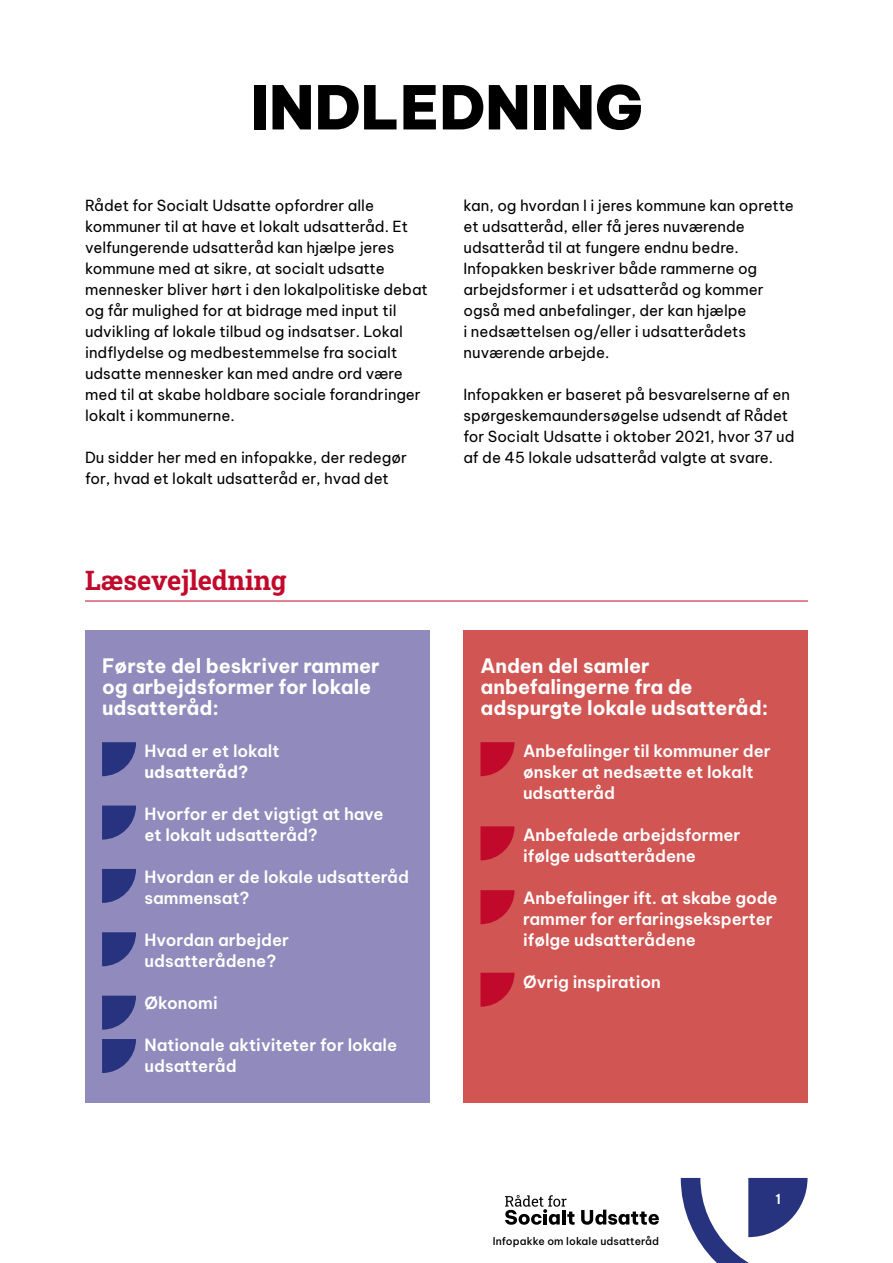
<style>
.page{position:relative;width:893px;height:1263px;background:#fff}
.page>*{position:absolute;margin:0;border:0;box-sizing:border-box;transform-origin:0 0}
.t1{font:900 60px "Be Vietnam Pro";color:#000}
.t2{font:27px "Roboto Slab";color:#c1092b}
.t3{font:700 19.5px/21px "Be Vietnam Pro";letter-spacing:-.005em;color:#fff}
.t4{font:600 16.5px/21px "Be Vietnam Pro";letter-spacing:-.005em;color:#fff}
.t5{font:700 16.5px "Be Vietnam Pro";letter-spacing:-.005em;color:#fff}
.t6{font:15px/21px "Be Vietnam Pro";color:#000}
.t7{font:600 13.5px "Be Vietnam Pro";color:#fff}
.t8{font:500 10.5px "Be Vietnam Pro";letter-spacing:.01em;color:#000}
</style>
<div class="page">
<svg style="left:681px;top:1178px;width:126px;height:85px"></svg>
<svg style="left:505px;top:1195px;width:70px;height:30px"></svg>
<svg style="left:581px;top:1209px;width:78px;height:16px"></svg>
<div style="left:463px;top:631px;width:345px;height:472px;background:#d15552"></div>
<svg style="left:480px;top:742px;width:34px;height:34px"></svg>
<svg style="left:480px;top:826px;width:34px;height:34px"></svg>
<svg style="left:480px;top:890px;width:34px;height:34px"></svg>
<svg style="left:480px;top:973px;width:34px;height:34px"></svg>
<div style="left:85px;top:631px;width:344px;height:472px;background:#908bbc"></div>
<svg style="left:102px;top:742px;width:34px;height:34px"></svg>
<svg style="left:102px;top:805px;width:34px;height:34px"></svg>
<svg style="left:102px;top:869px;width:34px;height:34px"></svg>
<svg style="left:102px;top:932px;width:34px;height:34px"></svg>
<svg style="left:102px;top:996px;width:34px;height:34px"></svg>
<svg style="left:102px;top:1039px;width:34px;height:34px"></svg>
<hr style="left:85px;top:601px;width:723px;height:1px;background:#c1092b">
<h1 class="t1" style="left:250px;top:55px;width:394px">INDLEDNING</h1>
<p class="t6" style="left:85px;top:194px;width:344px">Rådet for Socialt Udsatte opfordrer alle kommuner til at have et lokalt udsatteråd. Et velfungerende udsatteråd kan hjælpe jeres kommune med at sikre, at socialt udsatte mennesker bliver hørt i den lokalpolitiske debat og får mulighed for at bidrage med input til udvikling af lokale tilbud og indsatser. Lokal indflydelse og medbestemmelse fra socialt udsatte mennesker kan med andre ord være med til at skabe holdbare sociale forandringer lokalt i kommunerne.</p>
<p class="t6" style="left:85px;top:446px;width:323px">Du sidder her med en infopakke, der redegør for, hvad et lokalt udsatteråd er, hvad det</p>
<h2 class="t2" style="left:85px;top:562px;width:203px">Læsevejledning</h2>
<h3 class="t3" style="left:102px;top:653px;width:279px">Første del beskriver rammer og arbejdsformer for lokale udsatteråd:</h3>
<p class="t4" style="left:145px;top:739px;width:137px">Hvad er et lokalt</p>
<p class="t5" style="left:145px;top:758px;width:105px">udsatteråd?</p>
<p class="t4" style="left:145px;top:802px;width:241px">Hvorfor er det vigtigt at have et lokalt udsatteråd?</p>
<p class="t4" style="left:145px;top:865px;width:266px">Hvordan er de lokale udsatteråd sammensat?</p>
<p class="t4" style="left:145px;top:928px;width:146px">Hvordan arbejder udsatterådene?</p>
<p class="t4" style="left:145px;top:991px;width:75px">Økonomi</p>
<p class="t4" style="left:145px;top:1033px;width:254px">Nationale aktiviteter for lokale udsatteråd</p>
<p class="t6" style="left:463px;top:194px;width:332px">kan, og hvordan I i jeres kommune kan oprette et udsatteråd, eller få jeres nuværende udsatteråd til at fungere endnu bedre.<br>Infopakken beskriver både rammerne og arbejdsformer i et udsatteråd og kommer også med anbefalinger, der kan hjælpe<br>i nedsættelsen og/eller i udsatterådets nuværende arbejde.</p>
<p class="t6" style="left:463px;top:383px;width:332px">Infopakken er baseret på besvarelserne af en spørgeskemaundersøgelse udsendt af Rådet for Socialt Udsatte i oktober 2021, hvor 37 ud af de 45 lokale udsatteråd valgte at svare.</p>
<h3 class="t3" style="left:480px;top:653px;width:289px">Anden del samler anbefalingerne fra de adspurgte lokale udsatteråd:</h3>
<p class="t4" style="left:523px;top:739px;width:249px">Anbefalinger til kommuner der ønsker at nedsætte et lokalt udsatteråd</p>
<p class="t4" style="left:523px;top:823px;width:219px">Anbefalede arbejdsformer ifølge udsatterådene</p>
<p class="t4" style="left:523px;top:886px;width:256px">Anbefalinger ift. at skabe gode rammer for erfaringseksperter ifølge udsatterådene</p>
<p class="t4" style="left:523px;top:970px;width:139px">Øvrig inspiration</p>
<p class="t8" style="left:493px;top:1232px;width:168px">Infopakke om lokale udsatteråd</p>
<p class="t7" style="left:775px;top:1188px;width:7px">1</p>
</div>
